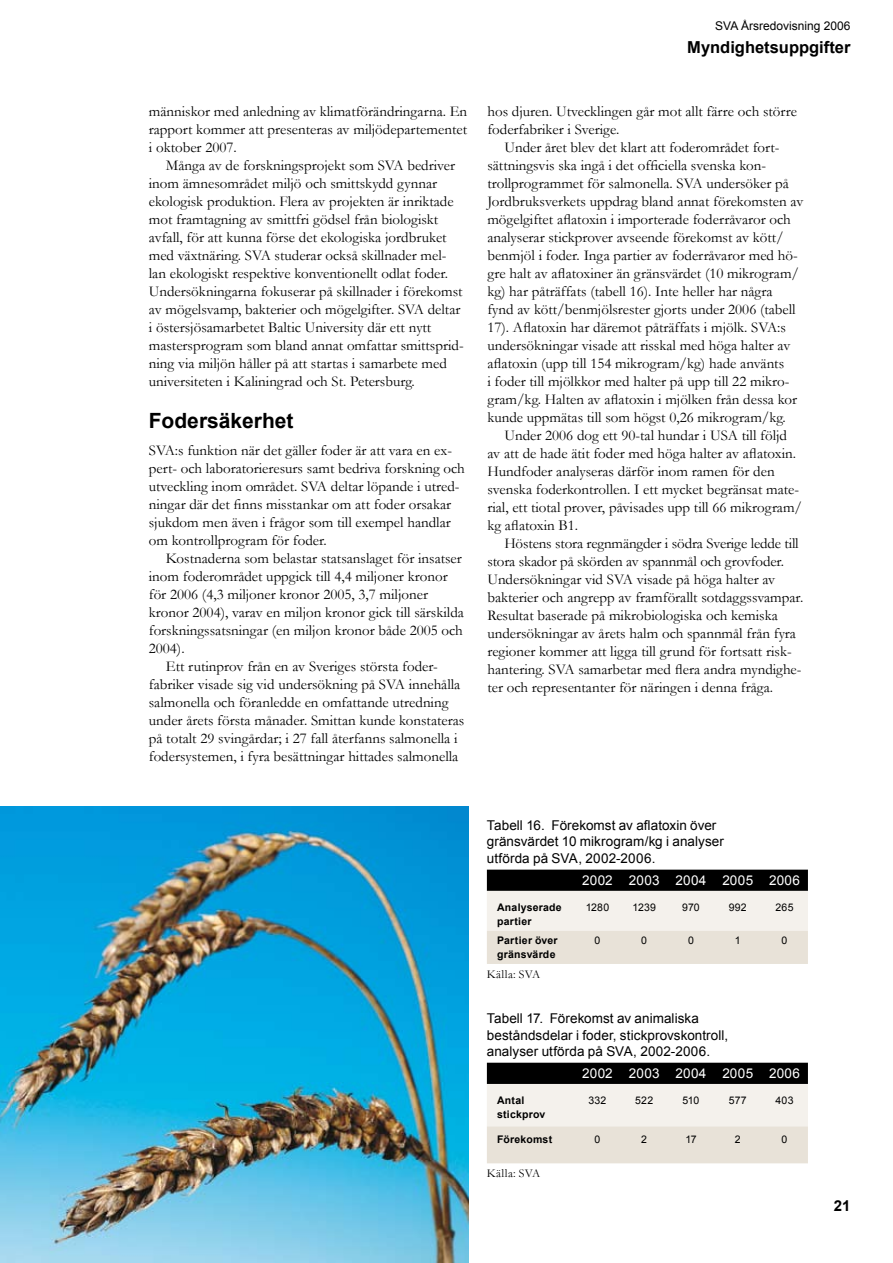
<style>
.page{position:relative;width:893px;height:1263px;background:#fff}
.page>*{position:absolute;margin:0;border:0;box-sizing:border-box;transform-origin:0 0}
.t1{font:700 21px "Arial";color:#000}
.t2{font:700 16.5px "Arial";color:#000}
.t3{font:15px/18px "Garamond";color:#000}
.t4{font:700 15px "Arial";color:#000}
.t5{font:13.5px/16.5px "Arial";letter-spacing:.005em;color:#000}
.t6{font:13.5px "Arial";letter-spacing:.02em;color:#fff}
.t7{font:12px "Arial";color:#000}
.t8{font:12px "Garamond";letter-spacing:.035em;color:#000}
.t9{font:700 10.5px/13.5px "Arial";letter-spacing:.02em;color:#000}
.t10{font:10.5px "Arial";letter-spacing:.02em;color:#000}
</style>
<div class="page">
<svg style="left:487px;top:870px;width:321px;height:94px;background:#b9b6b0"></svg>
<svg style="left:487px;top:1063px;width:321px;height:100px;background:#bcb9b3"></svg>
<img style="left:0;top:806px;width:468px;height:457px">
<p class="t7" style="left:715px;top:18px;width:137px">SVA Årsredovisning 2006</p>
<p class="t2" style="left:687px;top:36px;width:165px">Myndighetsuppgifter</p>
<p class="t3" style="left:149px;top:102px;width:320px;text-align:justify">människor med anledning av klimatförändringarna. En rapport kommer att presenteras av miljödepartementet i oktober 2007.</p>
<p class="t3" style="left:149px;top:156px;width:316px;text-indent:17px">Många av de forskningsprojekt som SVA bedriver inom ämnesområdet miljö och smittskydd gynnar ekologisk produktion. Flera av projekten är inriktade mot framtagning av smittfri gödsel från biologiskt avfall, för att kunna förse det ekologiska jordbruket med växtnäring. SVA studerar också skillnader mel&shy;lan ekologiskt respektive konventionellt odlat foder.<br>Undersökningarna fokuserar på skillnader i förekomst av mögelsvamp, bakterier och mögelgifter. SVA deltar i östersjösamarbetet Baltic University där ett nytt mastersprogram som bland annat omfattar smittsprid&shy;ning via miljön håller på att startas i samarbete med universiteten i Kaliningrad och St. Petersburg.</p>
<h1 class="t1" style="left:149px;top:407px;width:146px">Fodersäkerhet</h1>
<p class="t3" style="left:149px;top:441px;width:318px">SVA:s funktion när det gäller foder är att vara en ex&shy;pert- och laboratorieresurs samt bedriva forskning och utveckling inom området. SVA deltar löpande i utred&shy;ningar där det finns misstankar om att foder orsakar sjukdom men även i frågor som till exempel handlar om kontrollprogram för foder.</p>
<p class="t3" style="left:166px;top:549px;width:298px">Kostnaderna som belastar statsanslaget för insatser</p>
<p class="t3" style="left:149px;top:567px;width:300px">inom foderområdet uppgick till 4,4 miljoner kronor</p>
<p class="t3" style="left:149px;top:585px;width:281px">för 2006 (4,3 miljoner kronor 2005, 3,7 miljoner</p>
<p class="t3" style="left:149px;top:603px;width:317px">kronor 2004), varav en miljon kronor gick till särskilda</p>
<p class="t3" style="left:149px;top:621px;width:316px">forskningssatsningar (en miljon kronor både 2005 och</p>
<p class="t3" style="left:149px;top:639px;width:37px">2004).</p>
<p class="t3" style="left:166px;top:657px;width:274px">Ett rutinprov från en av Sveriges största foder-</p>
<p class="t3" style="left:149px;top:675px;width:313px">fabriker visade sig vid undersökning på SVA innehålla</p>
<p class="t3" style="left:149px;top:693px;width:301px">salmonella och föranledde en omfattande utredning</p>
<p class="t3" style="left:149px;top:711px;width:317px">under årets första månader. Smittan kunde konstateras</p>
<p class="t3" style="left:149px;top:729px;width:310px">på totalt 29 svingårdar; i 27 fall återfanns salmonella i</p>
<p class="t3" style="left:149px;top:747px;width:311px">fodersystemen, i fyra besättningar hittades salmonella</p>
<p class="t3" style="left:487px;top:102px;width:311px">hos djuren. Utvecklingen går mot allt färre och större foderfabriker i Sverige.</p>
<p class="t3" style="left:487px;top:138px;width:318px;text-indent:17px">Under året blev det klart att foderområdet fort&shy;sättningsvis ska ingå i det officiella svenska kon&shy;trollprogrammet för salmonella. SVA undersöker på Jordbruksverkets uppdrag bland annat förekomsten av mögelgiftet aflatoxin i importerade foderråvaror och analyserar stickprover avseende förekomst av kött/ benmjöl i foder. Inga partier av foderråvaror med hö&shy;gre halt av aflatoxiner än gränsvärdet (10 mikrogram/ kg) har påträffats (tabell 16). Inte heller har några<br>fynd av kött/benmjölsrester gjorts under 2006 (tabell 17). Aflatoxin har däremot påträffats i mjölk. SVA:s undersökningar visade att risskal med höga halter av aflatoxin (upp till 154 mikrogram/kg) hade använts<br>i foder till mjölkkor med halter på upp till 22 mikro&shy;gram/kg. Halten av aflatoxin i mjölken från dessa kor kunde uppmätas till som högst 0,26 mikrogram/kg.</p>
<p class="t3" style="left:487px;top:426px;width:316px;text-indent:17px">Under 2006 dog ett 90-tal hundar i USA till följd av att de hade ätit foder med höga halter av aflatoxin.<br>Hundfoder analyseras därför inom ramen för den svenska foderkontrollen. I ett mycket begränsat mate&shy;rial, ett tiotal prover, påvisades upp till 66 mikrogram/ kg aflatoxin B1.</p>
<p class="t3" style="left:487px;top:534px;width:317px;text-indent:17px">Höstens stora regnmängder i södra Sverige ledde till stora skador på skörden av spannmål och grovfoder.<br>Undersökningar vid SVA visade på höga halter av bakterier och angrepp av framförallt sotdaggssvampar.<br>Resultat baserade på mikrobiologiska och kemiska undersökningar av årets halm och spannmål från fyra regioner kommer att ligga till grund för fortsatt risk&shy;hantering. SVA samarbetar med flera andra myndighe&shy;ter och representanter för näringen i denna fråga.</p>
<p class="t5" style="left:487px;top:817px;width:239px">Tabell 16. Förekomst av aflatoxin över gränsvärdet 10 mikrogram/kg i analyser utförda på SVA, 2002-2006.</p>
<p class="t6" style="left:582px;top:871px;width:219px">2002 2003 2004 2005 2006</p>
<p class="t9" style="left:497px;top:901px;width:66px">Analyserade partier</p>
<p class="t10" style="left:586px;top:901px;width:25px">1280</p>
<p class="t10" style="left:632px;top:901px;width:25px">1239</p>
<p class="t10" style="left:682px;top:901px;width:19px">970</p>
<p class="t10" style="left:729px;top:901px;width:20px">992</p>
<p class="t10" style="left:775px;top:901px;width:19px">265</p>
<p class="t9" style="left:497px;top:934px;width:62px">Partier över gränsvärde</p>
<p class="t10" style="left:594px;top:934px;width:7px">0</p>
<p class="t10" style="left:641px;top:934px;width:7px">0</p>
<p class="t10" style="left:688px;top:934px;width:7px">0</p>
<p class="t10" style="left:735px;top:934px;width:7px">1</p>
<p class="t10" style="left:782px;top:934px;width:7px">0</p>
<p class="t8" style="left:487px;top:967px;width:55px">Källa: SVA</p>
<p class="t5" style="left:487px;top:1010px;width:243px">Tabell 17. Förekomst av animaliska beståndsdelar i foder, stickprovskontroll, analyser utförda på SVA, 2002-2006.</p>
<p class="t6" style="left:582px;top:1065px;width:219px">2002 2003 2004 2005 2006</p>
<p class="t9" style="left:497px;top:1094px;width:50px">Antal stickprov</p>
<p class="t10" style="left:588px;top:1094px;width:19px">332</p>
<p class="t10" style="left:635px;top:1094px;width:19px">522</p>
<p class="t10" style="left:682px;top:1094px;width:18px">510</p>
<p class="t10" style="left:729px;top:1094px;width:19px">577</p>
<p class="t10" style="left:775px;top:1094px;width:19px">403</p>
<p class="t9" style="left:497px;top:1132px;width:57px">Förekomst</p>
<p class="t10" style="left:594px;top:1132px;width:7px">0</p>
<p class="t10" style="left:641px;top:1132px;width:7px">2</p>
<p class="t10" style="left:685px;top:1132px;width:13px">17</p>
<p class="t10" style="left:735px;top:1132px;width:7px">2</p>
<p class="t10" style="left:782px;top:1132px;width:7px">0</p>
<p class="t8" style="left:487px;top:1165px;width:55px">Källa: SVA</p>
<p class="t4" style="left:834px;top:1196px;width:18px">21</p>
</div>
